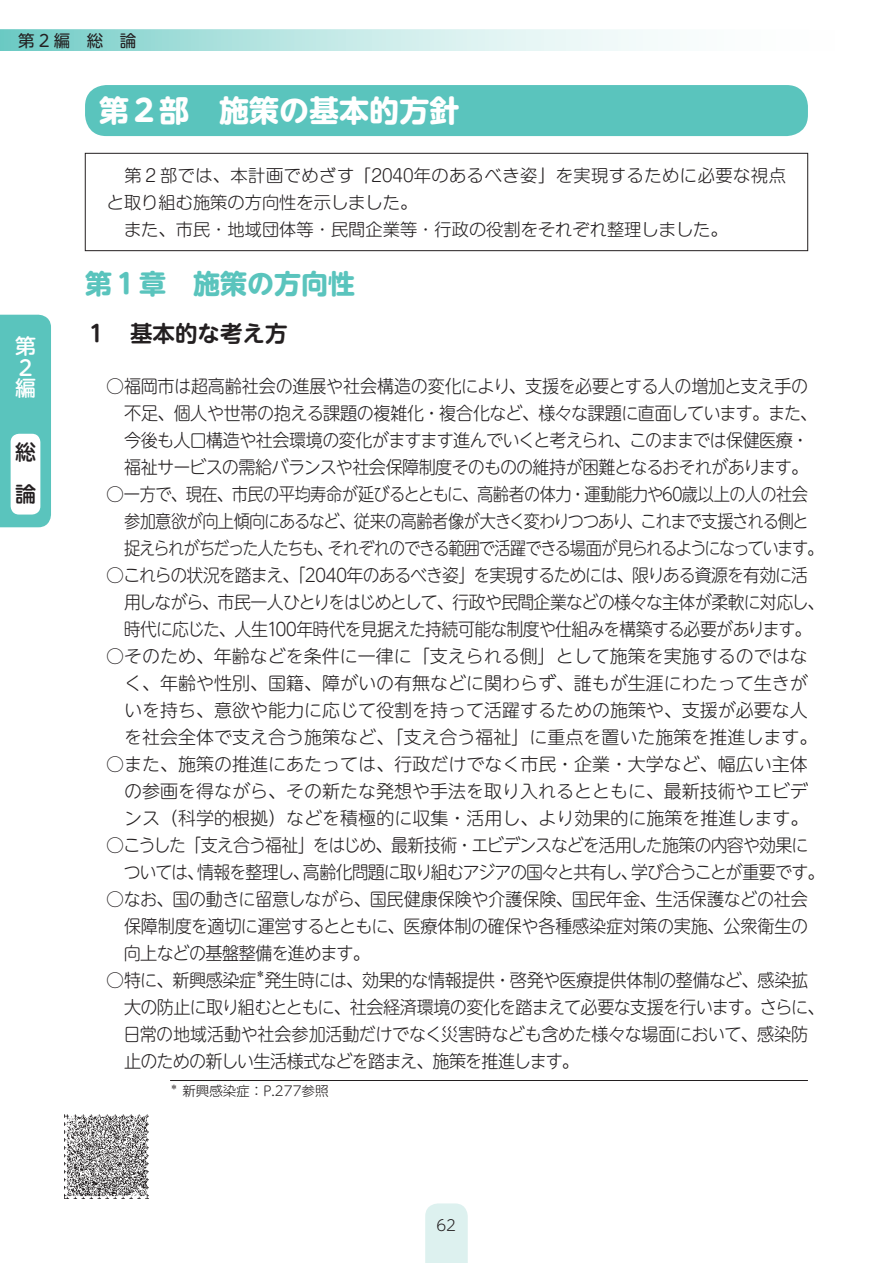
<style>
.page{position:relative;width:893px;height:1263px;background:#fff}
.page>*{position:absolute;margin:0;border:0;box-sizing:border-box;transform-origin:0 0}
.t1{font:700 30px "UD Shin M Go Pro";color:#fff}
.t2{font:700 27px "UD Shin M Go Pro";color:#5ac4bd}
.t3{font:700 22.5px "UD Shin M Go Pro De";color:#231f20}
.t4{font:500 21px/21px "UD Shin M Go Pro";color:#fff}
.t5{font:500 21px/42px "UD Shin M Go Pro";color:#231f20}
.t6{font:300 18px/27px "UD Shin M Go Pro";letter-spacing:-.035em;color:#231f20;text-align:justify}
.t7{font:300 18px/27px "UD Shin M Go Pro";letter-spacing:-.055em;color:#231f20}
.t8{font:300 18px/27px "UD Shin M Go Pro";color:#231f20}
.t9{font:300 18px/27px "UD Shin M Go Pro";letter-spacing:-.06em;color:#231f20}
.t10{font:300 18px/27px "UD Shin M Go Pro";letter-spacing:-.035em;color:#231f20;scale:.95 1}
.t11{font:300 17.25px/27px "Shin M Go Pr 6 N";color:#231f20}
.t12{font:16.5px "UD Shin M Go Pro";color:#231f20}
.t13{font:300 15px "UD Shin M Go Pro";color:#231f20}
.t14{font:300 13.5px "UD Shin M Go Pro";color:#231f20}
.t15{font:300 10.5px "UD Shin M Go Pro";color:#231f20;scale:.95 1}
.t16{font:300 7.8px "UD Shin M Go Pro";color:#231f20}
</style>
<div class="page">
<div style="left:425px;top:1203px;width:43px;height:60px;background:#ddf1ef"></div>
<svg style="left:0;top:30px;width:658px;height:21px;background:#bce6e4"></svg>
<div style="left:0;top:315px;width:51px;height:212px;background:#5ac4bd"></div>
<div style="left:11px;top:434px;width:29px;height:80px;background:#fff;border-radius:9px"></div>
<div style="left:85px;top:85px;width:723px;height:51px;background:#5ac4bd;border-radius:21px"></div>
<div style="left:85px;top:153px;width:723px;height:98px;border:1px solid #231f20"></div>
<hr style="left:170px;top:1080px;width:638px;height:1px;background:#231f20">
<img style="left:64px;top:1114px;width:84px;height:85px">
<p class="t12" style="left:18px;top:27px;width:120px">第 2 編　総　論</p>
<h1 class="t1" style="left:99px;top:86px;width:362px">第２部　施策の基本的方針</h1>
<p class="t4" style="left:15px;top:335px;width:22px">第<br>２編</p>
<p class="t5" style="left:15px;top:430px;width:22px">総論</p>
<p class="t11" style="left:107px;top:161px;width:681px">　第２部では、本計画でめざす「2040年のあるべき姿」を実現するために必要な視点と取り組む施策の方向性を示しました。<br>　また、市民・地域団体等・民間企業等・行政の役割をそれぞれ整理しました。</p>
<h2 class="t2" style="left:85px;top:261px;width:271px">第１章　施策の方向性</h2>
<p class="t3" style="left:85px;top:315px;width:204px">１　基本的な考え方</p>
<p class="t6" style="left:124px;top:372px;width:695px;text-align:left;text-indent:-18px">○福岡市は超高齢社会の進展や社会構造の変化により、支援を必要とする人の増加と支え手の不足、個人や世帯の抱える課題の複雑化・複合化など、様々な課題に直面しています。また、今後も人口構造や社会環境の変化がますます進んでいくと考えられ、このままでは保健医療・福祉サービスの需給バランスや社会保障制度そのものの維持が困難となるおそれがあります。</p>
<p class="t9" style="left:124px;top:480px;width:701px;text-indent:-18px">○一方で、現在、市民の平均寿命が延びるとともに、高齢者の体力・運動能力や60歳以上の人の社会参加意欲が向上傾向にあるなど、従来の高齢者像が大きく変わりつつあり、これまで支援される側と捉えられがちだった人たちも、それぞれのできる範囲で活躍できる場面が見られるようになっています。</p>
<p class="t7" style="left:124px;top:561px;width:702px;text-indent:-17px">○これらの状況を踏まえ、「2040年のあるべき姿」を実現するためには、限りある資源を有効に活用しながら、市民一人ひとりをはじめとして、行政や民間企業などの様々な主体が柔軟に対応し、時代に応じた、人生100年時代を見据えた持続可能な制度や仕組みを構築する必要があります。</p>
<p class="t8" style="left:124px;top:642px;width:694px;text-indent:-18px">○そのため、年齢などを条件に一律に「支えられる側」として施策を実施するのではなく、年齢や性別、国籍、障がいの有無などに関わらず、誰もが生涯にわたって生きがいを持ち、意欲や能力に応じて役割を持って活躍するための施策や、支援が必要な人を社会全体で支え合う施策など、「支え合う福祉」に重点を置いた施策を推進します。</p>
<p class="t6" style="left:124px;top:750px;width:685px;text-indent:-18px">○また、施策の推進にあたっては、行政だけでなく市民・企業・大学など、幅広い主体の参画を得ながら、その新たな発想や手法を取り入れるとともに、最新技術やエビデンス（科学的根拠）などを積極的に収集・活用し、より効果的に施策を推進します。</p>
<p class="t7" style="left:124px;top:831px;width:702px;text-indent:-18px">○こうした「支え合う福祉」をはじめ、最新技術・エビデンスなどを活用した施策の内容や効果については、情報を整理し、高齢化問題に取り組むアジアの国々と共有し、学び合うことが重要です。</p>
<p class="t6" style="left:124px;top:885px;width:686px;text-indent:-18px">○なお、国の動きに留意しながら、国民健康保険や介護保険、国民年金、生活保護などの社会保障制度を適切に運営するとともに、医療体制の確保や各種感染症対策の実施、公衆衛生の向上などの基盤整備を進めます。</p>
<p class="t6" style="left:106px;top:966px;width:703px">○特に、新興感染症発生時には、効果的な情報提供・啓発や医療提供体制の整備など、感染拡</p>
<p class="t15" style="left:256px;top:966px;width:12px">＊</p>
<p class="t10" style="left:123px;top:993px;width:739px">大の防止に取り組むとともに、社会経済環境の変化を踏まえて必要な支援を行います。さらに、日常の地域活動や社会参加活動だけでなく災害時なども含めた様々な場面において、感染防止のための新しい生活様式などを踏まえ、施策を推進します。</p>
<p class="t16" style="left:170px;top:1080px;width:9px">＊</p>
<p class="t14" style="left:182px;top:1080px;width:148px">新興感染症：P.277参照</p>
<p class="t13" style="left:436px;top:1213px;width:21px">62</p>
</div>
